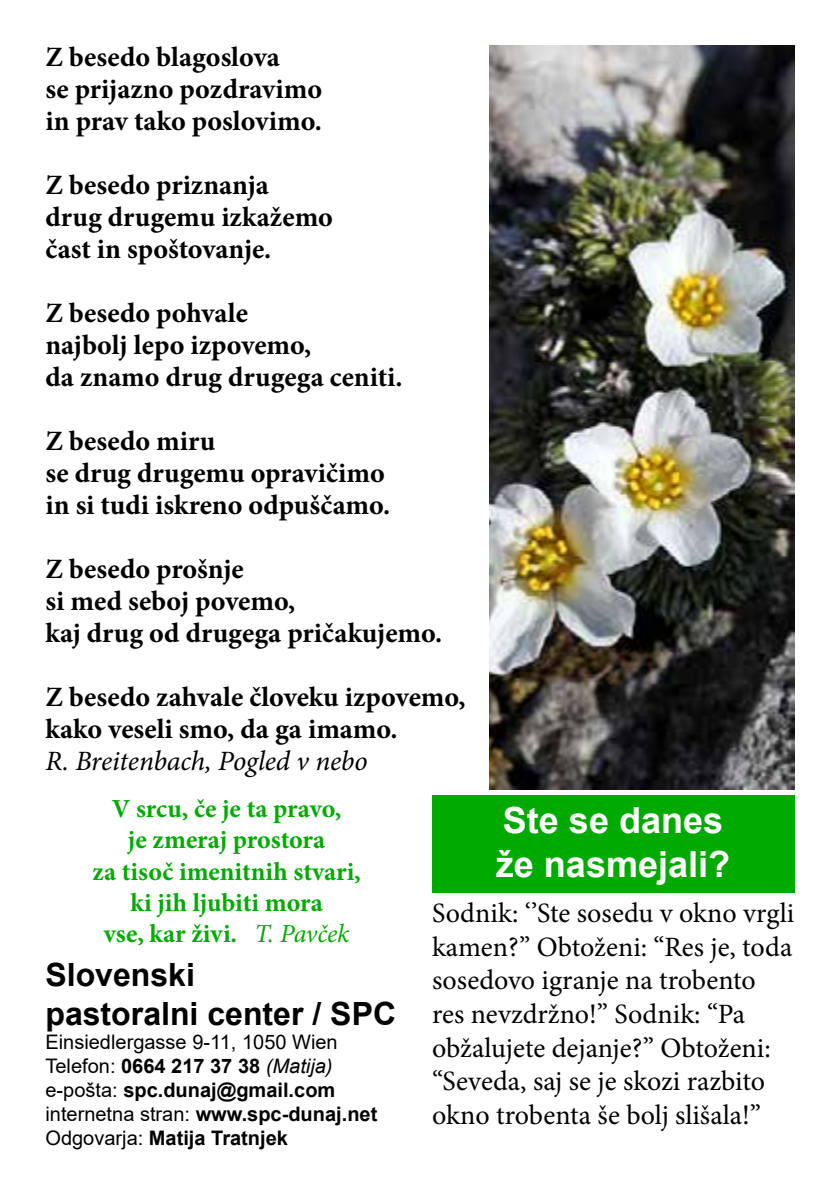
<style>
.page{position:relative;width:840px;height:1191px;background:#fff}
.page>*{position:absolute;margin:0;border:0;box-sizing:border-box;transform-origin:0 0}
.t1{font:700 36px/43.2px "Arial";color:#fff}
.t2{font:700 32px/38.4px "Arial";color:#000}
.t3{font:700 28px/32px "Minion Pro";color:#000}
.t4{font:28px/33.6px "Minion Pro";color:#000}
.t5{font:italic 28px "Minion Pro";letter-spacing:-.005em;color:#000}
.t6{font:700 26px/31.2px "Minion Pro";color:#0a0;text-align:center}
.t7{font:20px/24px "Arial";color:#000}
.s1{font-weight:400;font-style:italic}
.s2{font-weight:700}
.s3{font-style:italic}
</style>
<div class="page">
<div style="left:432px;top:795px;width:362px;height:97px;background:#0a0"></div>
<img style="left:489px;top:45px;width:305px;height:744px">
<p class="t3" style="left:45px;top:40px;width:278px">Z besedo blagoslova<br>se prijazno pozdravimo in prav tako poslovimo.</p>
<p class="t3" style="left:45px;top:168px;width:289px">Z besedo priznanja<br>drug drugemu izkažemo čast in spoštovanje.</p>
<p class="t3" style="left:45px;top:296px;width:358px">Z besedo pohvale<br>najbolj lepo izpovemo,<br>da znamo drug drugega ceniti.</p>
<p class="t3" style="left:45px;top:425px;width:346px">Z besedo miru<br>se drug drugemu opravičimo in si tudi iskreno odpuščamo.</p>
<p class="t3" style="left:45px;top:553px;width:398px">Z besedo prošnje<br>si med seboj povemo,<br>kaj drug od drugega pričakujemo.</p>
<p class="t3" style="left:45px;top:681px;width:421px">Z besedo zahvale človeku izpovemo, kako veseli smo, da ga imamo.</p>
<p class="t5" style="left:45px;top:742px;width:323px">R. Breitenbach, Pogled v nebo</p>
<p class="t6" style="left:92px;top:793px;width:270px">V srcu, če je ta pravo,<br>je zmeraj prostora<br>za tisoč imenitnih stvari, ki jih ljubiti mora<br>vse, kar živi. <span class="s1">T. Pavček</span></p>
<p class="t2" style="left:45px;top:956px;width:352px">Slovenski<br>pastoralni center / SPC</p>
<p class="t7" style="left:45px;top:1029px;width:333px">Einsiedlergasse 9-11, 1050 Wien<br>Telefon: <span class="s2">0664 217 37 38</span> <span class="s3">(Matija) </span>e-pošta: <span class="s2">spc.dunaj@gmail.com </span>internetna stran: <span class="s2">www.spc-dunaj.net<br></span>Odgovarja: <span class="s2">Matija Tratnjek</span></p>
<p class="t1" style="left:495px;top:799px;width:236px">Ste se danes že nasmejali?</p>
<p class="t4" style="left:432px;top:896px;width:363px">Sodnik: ‘’Ste sosedu v okno vrgli kamen?’’ Obtoženi: “Res je, toda sosedovo igranje na trobento res nevzdržno!” Sodnik: “Pa obžalujete dejanje?” Obtoženi: “Seveda, saj se je skozi razbito okno trobenta še bolj slišala!”</p>
</div>
